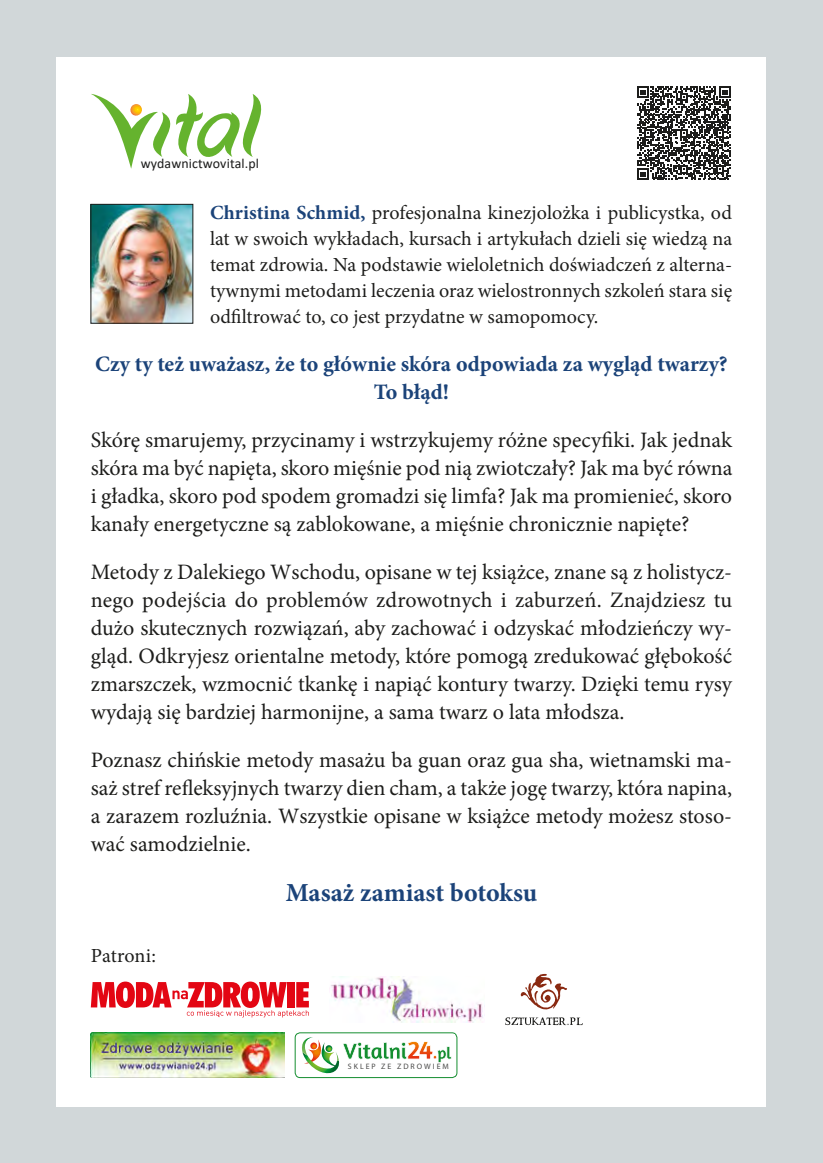
<style>
.page{position:relative;width:823px;height:1163px;background:#fff}
.page>*{position:absolute;margin:0;border:0;box-sizing:border-box;transform-origin:0 0}
.t1{font:700 26px "Minion Pro";color:#1b4379}
.t2{font:22px/28px "Minion Pro";color:#1d1d1b;text-align:justify}
.t3{font:700 22px/28px "Minion Pro";color:#1b4379;text-align:center}
.t4{font:20px/26px "Minion Pro";color:#1d1d1b;text-align:justify}
.t5{font:13.8px "Calibri";letter-spacing:.01em;color:#1c1c1b}
.t6{font:7.8px "Myriad Pro";letter-spacing:.25em;color:#4a4a49}
.s1{font-weight:700;color:#1b4379}
</style>
<div class="page">
<div style="left:0;top:0;width:822px;height:1162px;background:#d1d7d9"></div>
<div style="left:57px;top:57px;width:708px;height:1049px;background:#fff"></div>
<svg style="left:637px;top:86px;width:93px;height:94px"></svg>
<img style="left:93px;top:206px;width:98px;height:115px">
<div style="left:91px;top:204px;width:102px;height:119px;border:1px solid #1d1d1b"></div>
<img style="left:91px;top:1032px;width:193px;height:45px">
<div style="left:295px;top:1032px;width:162px;height:45px;border:1px solid #158e30;border-radius:5px"></div>
<svg style="left:298px;top:1037px;width:156px;height:39px"></svg>
<svg style="left:520px;top:973px;width:46px;height:36px"></svg>
<svg style="left:505px;top:1017px;width:76px;height:7px"></svg>
<svg style="left:91px;top:981px;width:218px;height:36px"></svg>
<img style="left:329px;top:976px;width:154px;height:46px">
<svg style="left:91px;top:94px;width:170px;height:75px"></svg>
<p class="t5" style="left:141px;top:154px;width:120px">wydawnictwovital.pl</p>
<p class="t4" style="left:210px;top:199px;width:523px"><span class="s1">Christina Schmid,</span> profesjonalna kinezjolożka i publicystka, od lat w swoich wykładach, kursach i artykułach dzieli się wiedzą na temat zdrowia. Na podstawie wieloletnich doświadczeń z alterna&shy;tywnymi metodami leczenia oraz wielostronnych szkoleń stara się odfiltrować to, co jest przydatne w samopomocy.</p>
<p class="t3" style="left:95px;top:349px;width:633px">Czy ty też uważasz, że to głównie skóra odpowiada za wygląd twarzy?<br>To błąd!</p>
<p class="t2" style="left:91px;top:426px;width:642px">Skórę smarujemy, przycinamy i wstrzykujemy różne specyfiki. Jak jednak skóra ma być napięta, skoro mięśnie pod nią zwiotczały? Jak ma być równa i gładka, skoro pod spodem gromadzi się limfa? Jak ma promienieć, skoro kanały energetyczne są zablokowane, a mięśnie chronicznie napięte?</p>
<p class="t2" style="left:91px;top:558px;width:642px">Metody z Dalekiego Wschodu, opisane w tej książce, znane są z holistycz&shy;nego podejścia do problemów zdrowotnych i zaburzeń. Znajdziesz tu dużo skutecznych rozwiązań, aby zachować i odzyskać młodzieńczy wy&shy;gląd. Odkryjesz orientalne metody, które pomogą zredukować głębokość zmarszczek, wzmocnić tkankę i napiąć kontury twarzy. Dzięki temu rysy wydają się bardziej harmonijne, a sama twarz o lata młodsza.</p>
<p class="t2" style="left:91px;top:746px;width:642px">Poznasz chińskie metody masażu ba guan oraz gua sha, wietnamski ma&shy;saż stref refleksyjnych twarzy dien cham, a także jogę twarzy, która napina, a zarazem rozluźnia. Wszystkie opisane w książce metody możesz stoso&shy;wać samodzielnie.</p>
<p class="t1" style="left:285px;top:874px;width:253px">Masaż zamiast botoksu</p>
<p class="t4" style="left:91px;top:942px;width:67px">Patroni:</p>
<p class="t6" style="left:348px;top:1061px;width:102px">SKLEP ZE ZDROWIEM</p>
</div>
